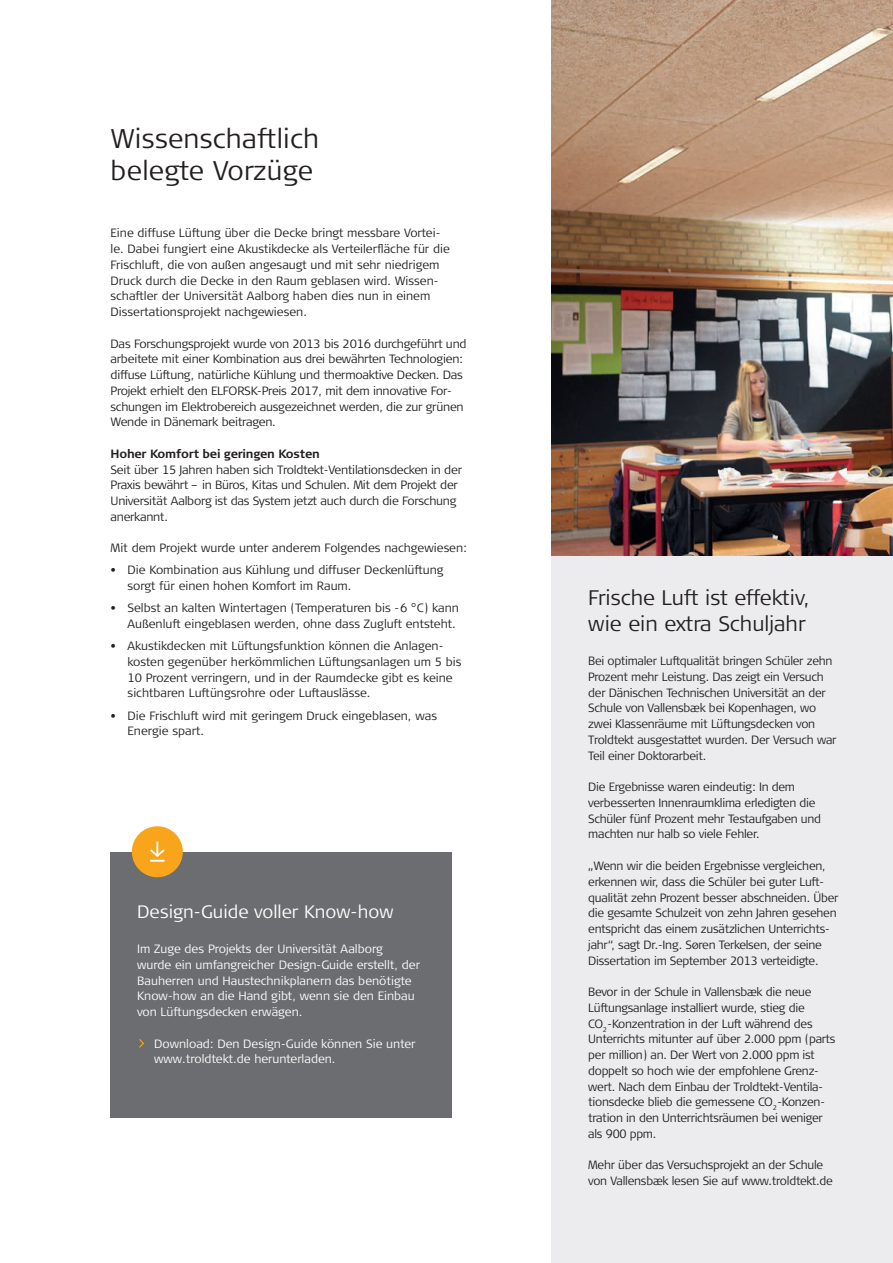
<style>
.page{position:relative;width:893px;height:1263px;background:#fff}
.page>*{position:absolute;margin:0;border:0;box-sizing:border-box;transform-origin:0 0}
.t1{font:300 27px/31.5px "Signa Column";letter-spacing:.01em;color:#231f20}
.t2{font:300 21px/25.5px "Signa Column";color:#231f20}
.t3{font:300 18px "Signa Column";color:#fff}
.t4{font:300 12px/15.8px "Signa Column";letter-spacing:-.02em;color:#231f20}
.t5{font:300 12px/15.8px "Signa Column";color:#231f20}
.t6{font:300 12px/15.8px "Signa Column";color:#fff}
.t7{font:700 12px "Signa Column";letter-spacing:-.02em;color:#231f20}
</style>
<div class="page">
<div style="left:111px;top:852px;width:341px;height:265px;background:#6c6d70"></div>
<div style="left:132px;top:826px;width:51px;height:51px;background:#f9a51b;border-radius:50%"></div>
<svg style="left:150px;top:842px;width:15px;height:20px"></svg>
<div style="left:552px;top:555px;width:341px;height:708px;background:#ececee"></div>
<img style="left:552px;top:0;width:341px;height:556px">
<svg style="left:139px;top:1039px;width:5px;height:9px"></svg>
<h1 class="t1" style="left:111px;top:123px;width:210px">Wissenschaftlich belegte Vorzüge</h1>
<p class="t5" style="left:111px;top:225px;width:341px">Eine diffuse Lüftung über die Decke bringt messbare Vortei&shy;le. Dabei fungiert eine Akustikdecke als Verteilerfläche für die Frischluft, die von außen angesaugt und mit sehr niedrigem Druck durch die Decke in den Raum geblasen wird. Wissen&shy;schaftler der Universität Aalborg haben dies nun in einem Dissertationsprojekt nachgewiesen.</p>
<p class="t4" style="left:111px;top:336px;width:357px">Das Forschungsprojekt wurde von 2013 bis 2016 durchgeführt und arbeitete mit einer Kombination aus drei bewährten Technologien: diffuse Lüftung, natürliche Kühlung und thermoaktive Decken. Das Projekt erhielt den ELFORSK-Preis 2017, mit dem innovative For&shy;schungen im Elektrobereich ausgezeichnet werden, die zur grünen Wende in Dänemark beitragen.</p>
<p class="t7" style="left:111px;top:447px;width:211px">Hoher Komfort bei geringen Kosten</p>
<p class="t4" style="left:111px;top:462px;width:353px">Seit über 15 Jahren haben sich Troldtekt-Ventilationsdecken in der Praxis bewährt – in Büros, Kitas und Schulen. Mit dem Projekt der Universität Aalborg ist das System jetzt auch durch die Forschung anerkannt.</p>
<p class="t5" style="left:111px;top:540px;width:358px">Mit dem Projekt wurde unter anderem Folgendes nachgewiesen:</p>
<p class="t5" style="left:128px;top:562px;width:317px;text-indent:-17px">• Die Kombination aus Kühlung und diffuser Deckenlüftung sorgt für einen hohen Komfort im Raum.</p>
<p class="t5" style="left:111px;top:600px;width:350px;text-align:right">• Selbst an kalten Wintertagen (Temperaturen bis -6 °C) kann<br>Außenluft eingeblasen werden, ohne dass Zugluft entsteht.</p>
<p class="t5" style="left:128px;top:638px;width:336px;text-indent:-17px">• Akustikdecken mit Lüftungsfunktion können die Anlagen&shy;kosten gegenüber herkömmlichen Lüftungsanlagen um 5 bis 10 Prozent verringern, und in der Raumdecke gibt es keine sichtbaren Luftüngsrohre oder Luftauslässe.</p>
<p class="t5" style="left:128px;top:707px;width:311px;text-indent:-17px">• Die Frischluft wird mit geringem Druck eingeblasen, was<br>Energie spart.</p>
<h3 class="t3" style="left:137px;top:901px;width:258px">Design-Guide voller Know-how</h3>
<p class="t6" style="left:137px;top:941px;width:285px">Im Zuge des Projekts der Universität Aalborg<br>wurde ein umfangreicher Design-Guide erstellt, der Bauherren und Haustechnikplanern das benötigte Know-how an die Hand gibt, wenn sie den Einbau von Lüftungsdecken erwägen.</p>
<p class="t6" style="left:154px;top:1036px;width:263px">Download: Den Design-Guide können Sie unter www.troldtekt.de herunterladen.</p>
<h2 class="t2" style="left:588px;top:585px;width:223px">Frische Luft ist effektiv, wie ein extra Schuljahr</h2>
<p class="t4" style="left:588px;top:653px;width:250px">Bei optimaler Luftqualität bringen Schüler zehn Prozent mehr Leistung. Das zeigt ein Versuch der Dänischen Technischen Universität an der Schule von Vallensbæk bei Kopenhagen, wo zwei Klassenräume mit Lüftungsdecken von Troldtekt ausgestattet wurden. Der Versuch war Teil einer Doktorarbeit.</p>
<p class="t4" style="left:588px;top:779px;width:234px">Die Ergebnisse waren eindeutig: In dem verbesserten Innenraumklima erledigten die Schüler fünf Prozent mehr Testaufgaben und machten nur halb so viele Fehler.</p>
<p class="t4" style="left:588px;top:858px;width:252px">„Wenn wir die beiden Ergebnisse vergleichen, erkennen wir, dass die Schüler bei guter Luft&shy;qualität zehn Prozent besser abschneiden. Über die gesamte Schulzeit von zehn Jahren gesehen entspricht das einem zusätzlichen Unterrichts&shy;jahr“, sagt Dr.-Ing. Søren Terkelsen, der seine Dissertation im September 2013 verteidigte.</p>
<p class="t4" style="left:588px;top:984px;width:249px">Bevor in der Schule in Vallensbæk die neue Lüftungsanlage installiert wurde, stieg die CO<sub>2</sub>-Konzentration in der Luft während des Unterrichts mitunter auf über 2.000 ppm (parts per million) an. Der Wert von 2.000 ppm ist doppelt so hoch wie der empfohlene Grenz&shy;wert. Nach dem Einbau der Troldtekt-Ventila&shy;tionsdecke blieb die gemessene CO<sub>2</sub>-Konzen&shy;tration in den Unterrichtsräumen bei weniger als 900 ppm.</p>
<p class="t4" style="left:588px;top:1157px;width:246px">Mehr über das Versuchsprojekt an der Schule von Vallensbæk lesen Sie auf www.troldtekt.de</p>
</div>
